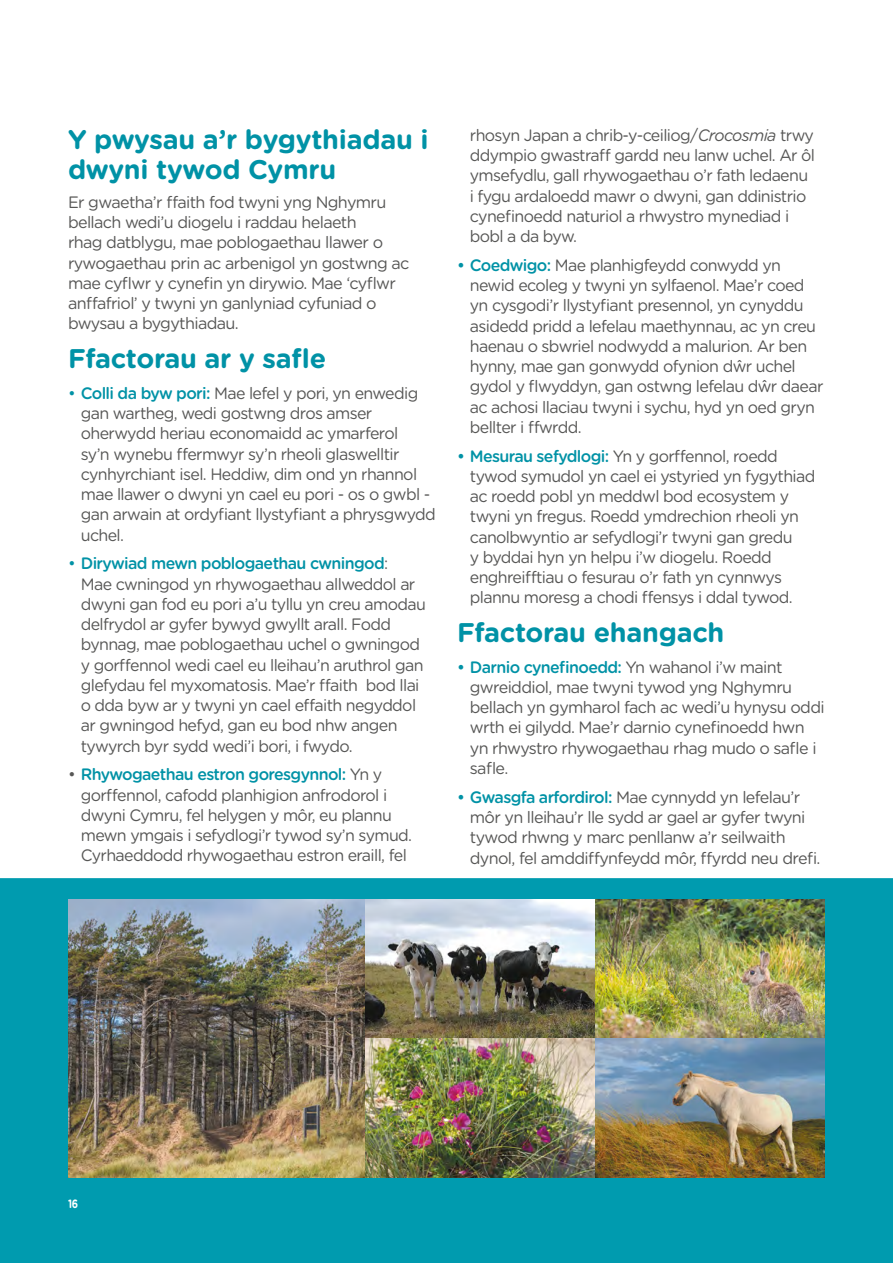
<style>
.page{position:relative;width:893px;height:1263px;background:#fff}
.page>*{position:absolute;margin:0;border:0;box-sizing:border-box;transform-origin:0 0}
.Body_copy{font:700 27px/30px "Gotham Rounded";letter-spacing:-.01em;color:#0092a6}
.Subhead_1{font:700 27px "Gotham Rounded";letter-spacing:-.01em;color:#0092a6}
.Body_copy-2{font:16.5px/20.2px "Gotham Rounded";letter-spacing:-.04em;color:#575756}
.t1{font:700 12px "Gotham Rounded";color:#fff;scale:.8 1}
.s1{color:#0092a6}
.s2{font-weight:500;color:#0092a6}
.s3{font-style:italic}
</style>
<div class="page">
<div style="left:0;top:878px;width:892px;height:385px;background:#009baf"></div>
<svg style="left:892px;top:878px;width:1px;height:385px"></svg>
<img style="left:68px;top:899px;width:757px;height:279px">
<p class="Body_copy" style="left:68px;top:123px;width:362px">Y pwysau a’r bygythiadau i dwyni tywod Cymru</p>
<p class="Body_copy-2" style="left:68px;top:191px;width:343px">Er gwaetha’r ffaith fod twyni yng Nghymru bellach wedi’u diogelu i raddau helaeth<br>rhag datblygu, mae poblogaethau llawer o rywogaethau prin ac arbenigol yn gostwng ac mae cyflwr y cynefin yn dirywio. Mae ‘cyflwr anffafriol’ y twyni yn ganlyniad cyfuniad o bwysau a bygythiadau.</p>
<p class="Subhead_1" style="left:68px;top:339px;width:260px">Ffactorau ar y safle</p>
<p class="Body_copy-2" style="left:81px;top:382px;width:356px;text-indent:-13px"><span class="s1">•</span> <span class="s2">Colli da byw pori:</span> Mae lefel y pori, yn enwedig gan wartheg, wedi gostwng dros amser oherwydd heriau economaidd ac ymarferol<br>sy’n wynebu ffermwyr sy’n rheoli glaswelltir cynhyrchiant isel. Heddiw, dim ond yn rhannol mae llawer o dwyni yn cael eu pori - os o gwbl - gan arwain at ordyfiant llystyfiant a phrysgwydd uchel.</p>
<p class="Body_copy-2" style="left:81px;top:553px;width:347px;text-indent:-13px"><span class="s1">•</span> <span class="s2">Dirywiad mewn poblogaethau cwningod</span>:<br>Mae cwningod yn rhywogaethau allweddol ar dwyni gan fod eu pori a’u tyllu yn creu amodau delfrydol ar gyfer bywyd gwyllt arall. Fodd bynnag, mae poblogaethau uchel o gwningod y gorffennol wedi cael eu lleihau’n aruthrol gan glefydau fel myxomatosis. Mae’r ffaith bod llai o dda byw ar y twyni yn cael effaith negyddol ar gwningod hefyd, gan eu bod nhw angen tywyrch byr sydd wedi’i bori, i fwydo.</p>
<p class="Body_copy-2" style="left:81px;top:764px;width:333px;text-indent:-13px">• <span class="s2">Rhywogaethau estron goresgynnol:</span> Yn y gorffennol, cafodd planhigion anfrodorol i dwyni Cymru, fel helygen y môr, eu plannu mewn ymgais i sefydlogi’r tywod sy’n symud.<br>Cyrhaeddodd rhywogaethau estron eraill, fel</p>
<p class="Body_copy-2" style="left:470px;top:124px;width:347px">rhosyn Japan a chrib-y-ceiliog/<span class="s3">Crocosmia</span> trwy ddympio gwastraff gardd neu lanw uchel. Ar ôl ymsefydlu, gall rhywogaethau o’r fath ledaenu i fygu ardaloedd mawr o dwyni, gan ddinistrio cynefinoedd naturiol a rhwystro mynediad i bobl a da byw.</p>
<p class="Body_copy-2" style="left:470px;top:254px;width:355px;text-indent:-13px"><span class="s2">• Coedwigo:</span> Mae planhigfeydd conwydd yn newid ecoleg y twyni yn sylfaenol. Mae’r coed yn cysgodi’r llystyfiant presennol, yn cynyddu asidedd pridd a lefelau maethynnau, ac yn creu haenau o sbwriel nodwydd a malurion. Ar ben hynny, mae gan gonwydd ofynion dŵr uchel gydol y flwyddyn, gan ostwng lefelau dŵr daear ac achosi llaciau twyni i sychu, hyd yn oed gryn bellter i ffwrdd.</p>
<p class="Body_copy-2" style="left:470px;top:445px;width:347px;text-indent:-13px"><span class="s2">• Mesurau sefydlogi:</span> Yn y gorffennol, roedd tywod symudol yn cael ei ystyried yn fygythiad ac roedd pobl yn meddwl bod ecosystem y twyni yn fregus. Roedd ymdrechion rheoli yn canolbwyntio ar sefydlogi’r twyni gan gredu<br>y byddai hyn yn helpu i’w diogelu. Roedd enghreifftiau o fesurau o’r fath yn cynnwys plannu moresg a chodi ffensys i ddal tywod.</p>
<p class="Subhead_1" style="left:457px;top:612px;width:269px">Ffactorau ehangach</p>
<p class="Body_copy-2" style="left:470px;top:656px;width:356px;text-indent:-13px"><span class="s2">• Darnio cynefinoedd:</span> Yn wahanol i’w maint gwreiddiol, mae twyni tywod yng Nghymru bellach yn gymharol fach ac wedi’u hynysu oddi wrth ei gilydd. Mae’r darnio cynefinoedd hwn yn rhwystro rhywogaethau rhag mudo o safle i safle.</p>
<p class="Body_copy-2" style="left:470px;top:786px;width:352px;text-indent:-13px"><span class="s2">• Gwasgfa arfordirol:</span> Mae cynnydd yn lefelau’r môr yn lleihau’r lle sydd ar gael ar gyfer twyni tywod rhwng y marc penllanw a’r seilwaith dynol, fel amddiffynfeydd môr, ffyrdd neu drefi.</p>
<p class="t1" style="left:68px;top:1195px;width:14px">16</p>
</div>
